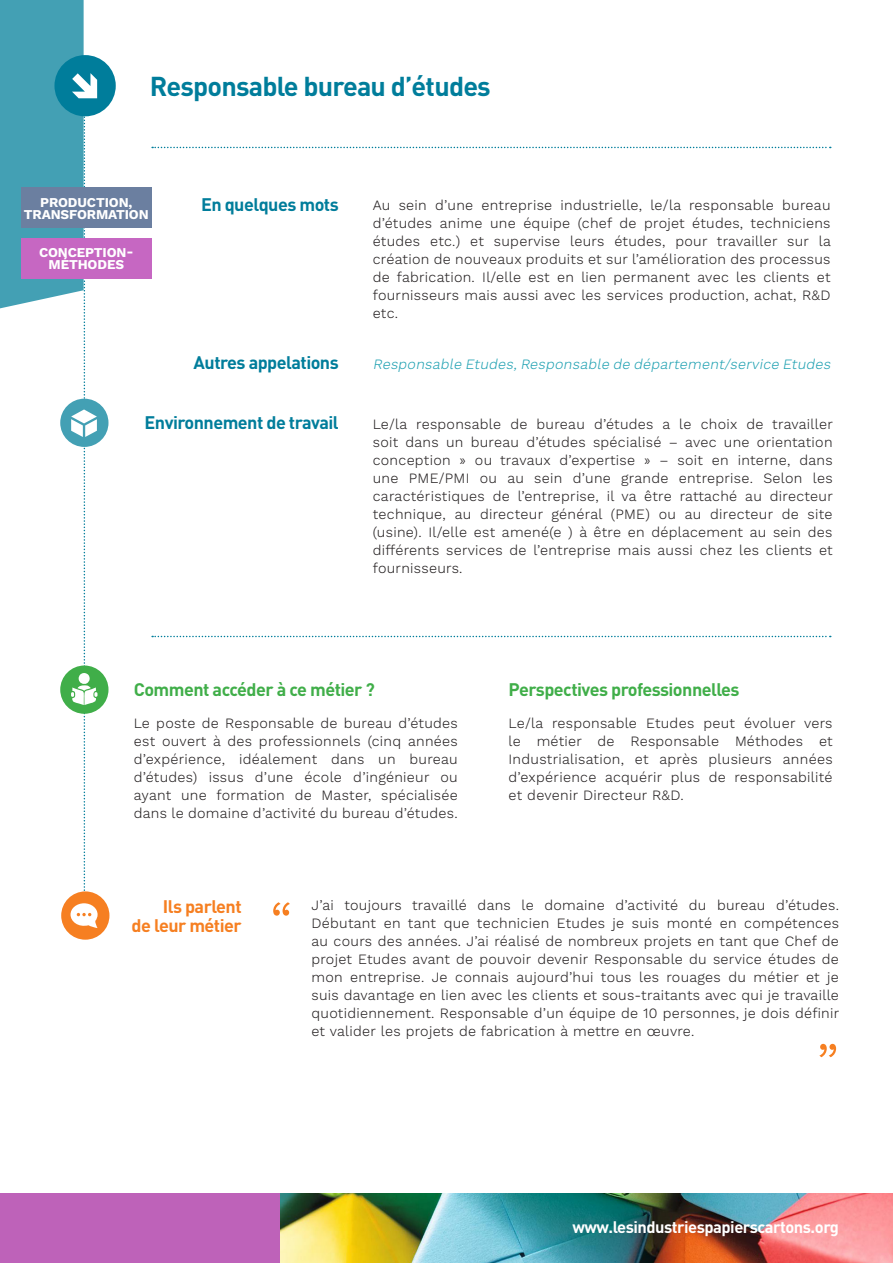
<style>
.page{position:relative;width:893px;height:1263px;background:#fff}
.page>*{position:absolute;margin:0;border:0;box-sizing:border-box;transform-origin:0 0}
.t1{font:300 60px "Work Sans";color:#f67f21}
.t2{font:700 27px "DINOT";letter-spacing:-.03em;color:#007d9b}
.t3{font:700 18px "DINOT";letter-spacing:-.03em;color:#007d9b}
.t4{font:700 18px "DINOT";letter-spacing:-.03em;color:#40ae49}
.t5{font:700 18px "DINOT";letter-spacing:-.03em;color:#f67f21}
.t6{font:700 16.5px "DINOT";letter-spacing:-.03em;color:#fff}
.t7{font:300 14.25px/18px "Work Sans";letter-spacing:.02em;color:#231f20;text-align:justify}
.t8{font:italic 300 14.25px "Work Sans";color:#20a1b2}
.t9{font:700 13.5px/12px "Work Sans";letter-spacing:-.01em;color:#fff;text-align:center}
</style>
<div class="page">
<div style="left:0;top:1193px;width:893px;height:70px;background:#be62b9"></div>
<img style="left:281px;top:1193px;width:612px;height:70px">
<div style="left:21px;top:188px;width:130px;height:40px;background:#6b7fa0"></div>
<div style="left:21px;top:238px;width:130px;height:40px;background:#c667c2"></div>
<div style="left:54px;top:55px;width:62px;height:61px;background:#007d9b;border-radius:50%"></div>
<div style="left:60px;top:665px;width:48px;height:49px;background:#40ae49;border-radius:50%"></div>
<div style="left:61px;top:891px;width:48px;height:49px;background:#f67f21;border-radius:50%"></div>
<svg style="left:71px;top:903px;width:27px;height:25px"></svg>
<div style="left:60px;top:399px;width:48px;height:48px;background:#43a0b4;border-radius:50%"></div>
<svg style="left:0;top:0;width:98px;height:894px"></svg>
<svg style="left:152px;top:147px;width:679px;height:1px"></svg>
<svg style="left:152px;top:636px;width:679px;height:1px"></svg>
<p class="t2" style="left:150px;top:67px;width:343px">Responsable bureau d’études</p>
<p class="t9" style="left:24px;top:197px;width:126px">PRODUCTION,<br>TRANSFORMATION</p>
<p class="t9" style="left:39px;top:247px;width:96px">CONCEPTION-<br>MÉTHODES</p>
<p class="t3" style="left:201px;top:192px;width:139px">En quelques mots</p>
<p class="t7" style="left:373px;top:197px;width:460px">Au sein d’une entreprise industrielle, le/la responsable bureau d’études anime une équipe (chef de projet études, techniciens études etc.) et supervise leurs études, pour travailler sur la création de nouveaux produits et sur l’amélioration des processus de fabrication. Il/elle est en lien permanent avec les clients et fournisseurs mais aussi avec les services production, achat, R&amp;D etc.</p>
<p class="t3" style="left:194px;top:350px;width:147px">Autres appelations</p>
<p class="t8" style="left:373px;top:355px;width:462px">Responsable Etudes,Responsable de département/service Etudes</p>
<p class="t3" style="left:145px;top:410px;width:196px">Environnement de travail</p>
<p class="t7" style="left:373px;top:416px;width:462px">Le/la responsable de bureau d’études a le choix de travailler soit dans un bureau d’études spécialisé – avec une orientation conception » ou travaux d’expertise » – soit en interne, dans une PME/PMI ou au sein d’une grande entreprise. Selon les caractéristiques de l’entreprise, il va être rattaché au directeur technique, au directeur général (PME) ou au directeur de site (usine). Il/elle est amené(e ) à être en déplacement au sein des différents services de l’entreprise mais aussi chez les clients et fournisseurs.</p>
<p class="t4" style="left:134px;top:677px;width:243px">Comment accéder à ce métier ?</p>
<p class="t7" style="left:134px;top:715px;width:326px">Le poste de Responsable de bureau d’études est ouvert à des professionnels (cinq années d’expérience, idéalement dans un bureau d’études) issus d’une école d’ingénieur ou ayant une formation de Master, spécialisée dans le domaine d’activité du bureau d’études.</p>
<p class="t4" style="left:509px;top:677px;width:233px">Perspectives professionnelles</p>
<p class="t7" style="left:509px;top:715px;width:326px">Le/la responsable Etudes peut évoluer vers le métier de Responsable Méthodes et Industrialisation, et après plusieurs années d’expérience acquérir plus de responsabilité et devenir Directeur R&amp;D.</p>
<p class="t5" style="left:163px;top:894px;width:80px">Ils parlent</p>
<p class="t5" style="left:132px;top:913px;width:112px">de leur métier</p>
<p class="t1" style="left:270px;top:888px;width:24px">“</p>
<p class="t7" style="left:311px;top:897px;width:529px">J’ai toujours travaillé dans le domaine d’activité du bureau d’études.<br>Débutant en tant que technicien Etudes je suis monté en compétences au cours des années. J’ai réalisé de nombreux projets en tant que Chef de projet Etudes avant de pouvoir devenir Responsable du service études de mon entreprise. Je connais aujourd’hui tous les rouages du métier et je suis davantage en lien avec les clients et sous-traitants avec qui je travaille quotidiennement. Responsable d’un équipe de 10 personnes, je dois définir et valider les projets de fabrication à mettre en œuvre.</p>
<p class="t1" style="left:816px;top:1030px;width:24px">”</p>
<p class="t6" style="left:572px;top:1216px;width:268px">www.lesindustriespapierscartons.org</p>
</div>
